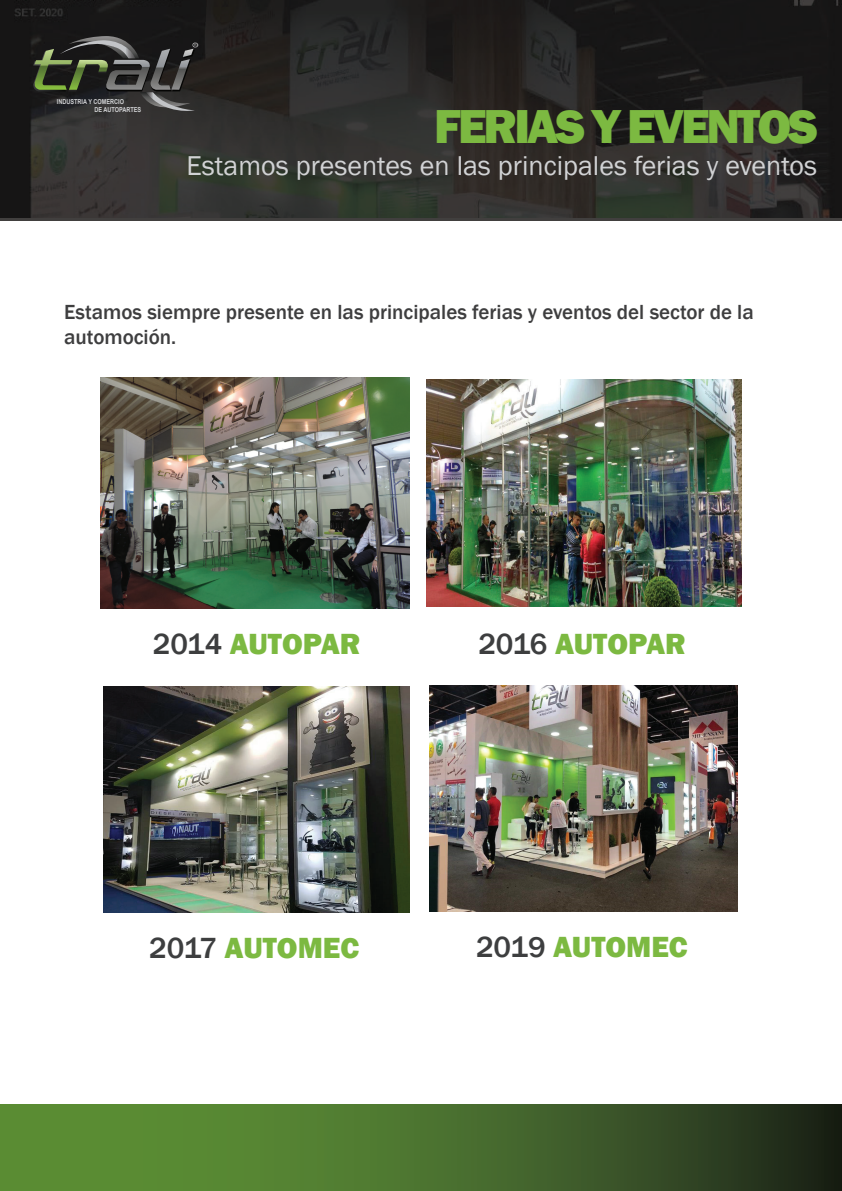
<style>
.page{position:relative;width:842px;height:1191px;background:#fff}
.page>*{position:absolute;margin:0;border:0;box-sizing:border-box;transform-origin:0 0}
.t1{font:800 49px "Franklin Gothic";letter-spacing:-.06em;color:#7cb941}
.t2{font:800 30px "Franklin Gothic";color:#7cb941}
.t3{font:28px "Franklin Gothic";color:#d1d2d4}
.t4{font:500 21px/25.2px "Franklin Gothic";color:#3e3e3f}
.t5{font:700 6.8px/8.2px "Arial";color:#d1d2d4;scale:.82 1}
.t6{font:3.5px "Myriad Pro";color:#b3b2b3;scale:1.35 1}
.s1{font-weight:500;color:#3d3e3f}
</style>
<div class="page">
<hr style="left:0;top:218px;width:842px;height:3px;background:#413f3e">
<img style="left:0;top:0;width:842px;height:218px">
<svg style="left:32px;top:32px;width:166px;height:84px;background:#373933"></svg>
<svg style="left:0;top:1104px;width:842px;height:87px;background:#46692c"></svg>
<img style="left:101px;top:377px;width:308px;height:231px">
<img style="left:427px;top:380px;width:314px;height:226px">
<img style="left:103px;top:687px;width:307px;height:226px">
<img style="left:429px;top:685px;width:309px;height:227px">
<p class="t5" style="left:94px;top:97px;width:59px;text-indent:-38px">INDUSTRIA Y COMERCIO<br>DE AUTOPARTES</p>
<p class="t6" style="left:194px;top:43px;width:3px">R</p>
<h1 class="t1" style="left:434px;top:95px;width:385px">FERIAS Y EVENTOS</h1>
<h3 class="t3" style="left:187px;top:148px;width:632px">Estamos presentes en las principales ferias y eventos</h3>
<p class="t4" style="left:64px;top:300px;width:691px">Estamos siempre presente en las principales ferias y eventos del sector de la automoción.</p>
<h2 class="t2" style="left:153px;top:625px;width:209px"><span class="s1">2014</span> AUTOPAR</h2>
<h2 class="t2" style="left:478px;top:625px;width:209px"><span class="s1">2016</span> AUTOPAR</h2>
<h2 class="t2" style="left:149px;top:928px;width:211px"><span class="s1">2017</span> AUTOMEC</h2>
<h2 class="t2" style="left:476px;top:927px;width:213px"><span class="s1">2019</span> AUTOMEC</h2>
</div>
